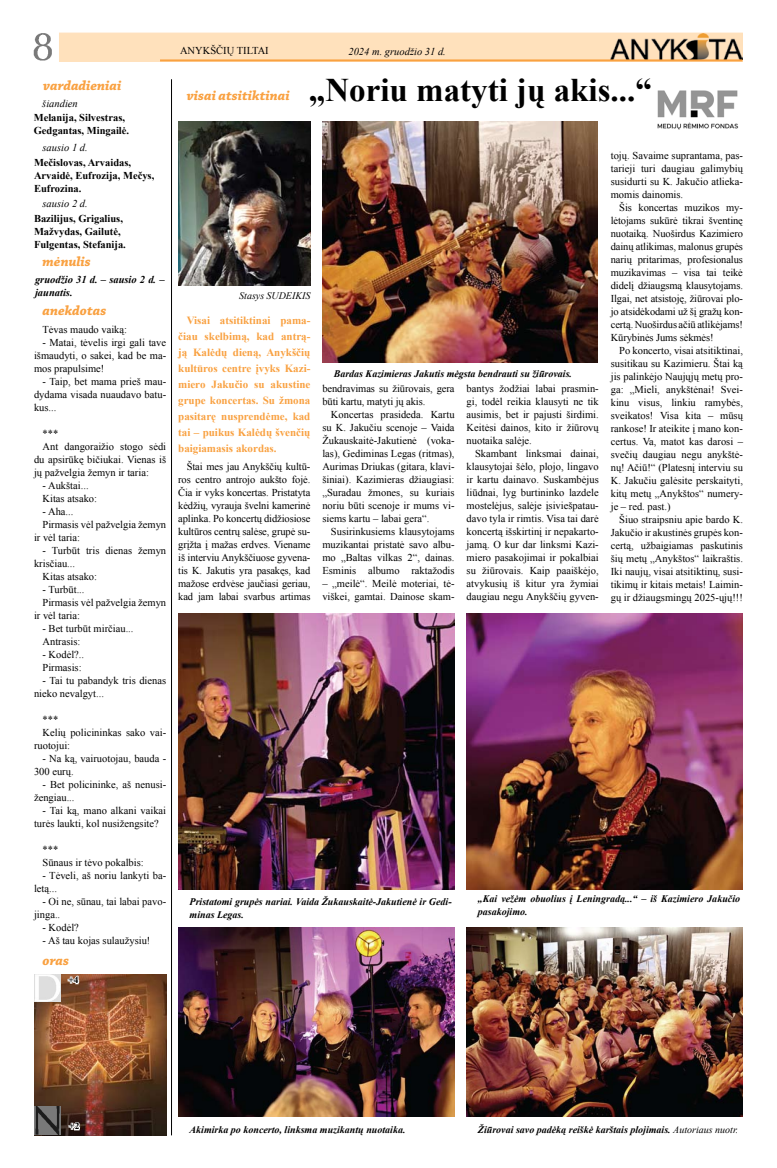
<style>
.page{position:relative;width:777px;height:1168px;background:#fff}
.page>*{position:absolute;margin:0;border:0;box-sizing:border-box;transform-origin:0 0}
.t1{font:700 33px "Times New Roman";color:#000}
.t2{font:italic 700 14px "Chaparral Pro";color:#f9a141}
.t3{font:700 11px/16px "Times New Roman";color:#f9a141;text-align:justify}
.t4{font:10.5px/13px "Times New Roman";color:#000}
.t5{font:700 10.5px/13px "Times New Roman";color:#000}
.t6{font:italic 10.5px "Times New Roman";color:#000}
.t7{font:italic 700 10.5px/13px "Times New Roman";color:#000}
.t8{font:italic 700 10px/13px "Times New Roman";color:#000}
.t9{font:italic 10px "Times New Roman";color:#000}
.t10{font:700 9.5px "Times New Roman";color:#000}
.s1{font-weight:400}
</style>
<div class="page">
<div style="left:59px;top:33px;width:684px;height:29px;background:#ffe1bc;border:1px solid #ffe1bc"></div>
<img style="left:610px;top:33px;width:132px;height:26px">
<hr style="left:160px;top:59px;width:582px;height:2px;background:#f9a141">
<img style="left:33px;top:33px;width:19px;height:28px">
<hr style="left:171px;top:79px;width:1px;height:1056px;background:#000">
<img style="left:34px;top:974px;width:132px;height:161px">
<img style="left:34px;top:1106px;width:27px;height:28px">
<svg style="left:67px;top:1120px;width:14px;height:11px"></svg>
<img style="left:34px;top:974px;width:26px;height:28px">
<svg style="left:67px;top:975px;width:13px;height:10px"></svg>
<img style="left:657px;top:90px;width:82px;height:40px">
<img style="left:178px;top:121px;width:132px;height:165px">
<img style="left:322px;top:122px;width:275px;height:240px">
<img style="left:178px;top:927px;width:276px;height:190px">
<img style="left:178px;top:613px;width:276px;height:276px">
<img style="left:466px;top:928px;width:276px;height:188px">
<img style="left:466px;top:613px;width:277px;height:276px">
<h2 class="t2" style="left:43px;top:77px;width:80px">vardadieniai</h2>
<p class="t6" style="left:42px;top:96px;width:37px">šiandien</p>
<p class="t6" style="left:43px;top:140px;width:47px">sausio 1 d.</p>
<p class="t5" style="left:34px;top:111px;width:97px">Melanija, Silvestras,<br>Gedgantas, Mingailė.</p>
<p class="t5" style="left:34px;top:156px;width:122px">Mečislovas, Arvaidas,<br>Arvaidė, Eufrozija, Mečys,<br>Eufrozina.</p>
<p class="t6" style="left:43px;top:196px;width:47px">sausio 2 d.</p>
<p class="t5" style="left:34px;top:212px;width:93px">Bazilijus, Grigalius,<br>Mažvydas, Gailutė,<br>Fulgentas, Stefanija.</p>
<h2 class="t2" style="left:43px;top:254px;width:50px">mėnulis</h2>
<p class="t7" style="left:35px;top:272px;width:131px">gruodžio 31 d. – sausio 2 d. – jaunatis.</p>
<h2 class="t2" style="left:43px;top:302px;width:65px">anekdotas</h2>
<p class="t4" style="left:43px;top:323px;width:86px">Tėvas maudo vaiką:</p>
<p class="t4" style="left:34px;top:336px;width:134px;text-align:justify;text-indent:9px">- Matai, tėvelis irgi gali tave išmaudyti, o sakei, kad be ma&shy;mos prapulsime!</p>
<p class="t4" style="left:34px;top:375px;width:134px;text-align:justify;text-indent:9px">- Taip, bet mama prieš mau&shy;dydama visada nuaudavo batu&shy;kus...</p>
<p class="t4" style="left:43px;top:427px;width:17px">***</p>
<p class="t4" style="left:43px;top:440px;width:125px">Ant dangoraižio stogo sėdi</p>
<p class="t4" style="left:34px;top:453px;width:134px">du apsirūkę bičiukai. Vienas iš</p>
<p class="t4" style="left:34px;top:466px;width:116px">jų pažvelgia žemyn ir taria:</p>
<p class="t4" style="left:43px;top:479px;width:56px">- Aukštai...<br>Kitas atsako:</p>
<p class="t4" style="left:43px;top:505px;width:32px">- Aha...</p>
<p class="t4" style="left:43px;top:518px;width:125px">Pirmasis vėl pažvelgia žemyn</p>
<p class="t4" style="left:34px;top:531px;width:48px">ir vėl taria:</p>
<p class="t4" style="left:43px;top:544px;width:125px">- Turbūt tris dienas žemyn</p>
<p class="t4" style="left:34px;top:557px;width:43px">krisčiau...</p>
<p class="t4" style="left:43px;top:570px;width:56px">Kitas atsako:</p>
<p class="t4" style="left:43px;top:583px;width:44px">- Turbūt...</p>
<p class="t4" style="left:43px;top:596px;width:125px">Pirmasis vėl pažvelgia žemyn</p>
<p class="t4" style="left:34px;top:609px;width:48px">ir vėl taria:</p>
<p class="t4" style="left:43px;top:622px;width:92px">- Bet turbūt mirčiau...<br>Antrasis:</p>
<p class="t4" style="left:43px;top:648px;width:43px">- Kodėl?..<br>Pirmasis:</p>
<p class="t4" style="left:34px;top:674px;width:134px;text-indent:9px">- Tai tu pabandyk tris dienas nieko nevalgyt...</p>
<p class="t4" style="left:43px;top:713px;width:17px">***</p>
<p class="t4" style="left:43px;top:726px;width:125px">Kelių policininkas sako vai-</p>
<p class="t4" style="left:34px;top:739px;width:38px">ruotojui:</p>
<p class="t4" style="left:34px;top:752px;width:134px;text-indent:9px">- Na ką, vairuotojau, bauda -<br>300 eurų.</p>
<p class="t4" style="left:34px;top:778px;width:134px;text-indent:9px">- Bet policininke, aš nenusi&shy;žengiau...</p>
<p class="t4" style="left:34px;top:804px;width:134px;text-indent:9px">- Tai ką, mano alkani vaikai turės laukti, kol nusižengsite?</p>
<p class="t4" style="left:43px;top:843px;width:103px">***<br>Sūnaus ir tėvo pokalbis:</p>
<p class="t4" style="left:34px;top:869px;width:134px;text-indent:9px">- Tėveli, aš noriu lankyti ba&shy;letą...</p>
<p class="t4" style="left:34px;top:895px;width:134px;text-indent:9px">- Oi ne, sūnau, tai labai pavo&shy;jinga..</p>
<p class="t4" style="left:43px;top:921px;width:38px">- Kodėl?</p>
<p class="t4" style="left:43px;top:934px;width:109px">- Aš tau kojas sulaužysiu!</p>
<h2 class="t2" style="left:43px;top:952px;width:28px">oras</h2>
<p class="t10" style="left:68px;top:973px;width:12px">+4</p>
<p class="t4" style="left:180px;top:44px;width:8px">anykščių</p>
<p class="t4" style="left:237px;top:44px;width:7px">tiltai</p>
<p class="t6" style="left:348px;top:44px;width:99px">2024 m. gruodžio 31 d.</p>
<h2 class="t2" style="left:187px;top:87px;width:104px">visai atsitiktinai</h2>
<h1 class="t1" style="left:309px;top:67px;width:344px">„Noriu matyti jų akis...“</h1>
<p class="t9" style="left:239px;top:288px;width:53px">Stasys SUDEIKIS</p>
<p class="t3" style="left:178px;top:312px;width:134px;text-indent:9px">Visai atsitiktinai pama&shy;čiau skelbimą, kad antrą&shy;ją Kalėdų dieną, Anykščių kultūros centre įvyks Kazi&shy;miero Jakučio su akustine grupe koncertas. Su žmona pasitarę nusprendėme, kad tai – puikus Kalėdų švenčių baigiamasis akordas.</p>
<p class="t4" style="left:178px;top:460px;width:134px;text-align:justify;text-indent:9px">Štai mes jau Anykščių kultū&shy;ros centro antrojo aukšto fojė.<br>Čia ir vyks koncertas. Pristatyta kėdžių, vyrauja švelni kamerinė aplinka. Po koncertų didžiosiose kultūros centrų salėse, grupė su&shy;grįžta į mažas erdves. Viename iš interviu Anykščiuose gyvena&shy;tis K. Jakutis yra pasakęs, kad mažose erdvėse jaučiasi geriau, kad jam labai svarbus artimas</p>
<p class="t8" style="left:334px;top:367px;width:240px">Bardas Kazimieras Jakutis mėgsta bendrauti su žiūrovais.</p>
<p class="t4" style="left:322px;top:382px;width:134px">bendravimas su žiūrovais, gera būti kartu, matyti jų akis.</p>
<p class="t4" style="left:322px;top:408px;width:134px;text-align:justify;text-indent:9px">Koncertas prasideda. Kartu su K. Jakučiu scenoje – Vaida Žukauskaitė-Jakutienė (voka&shy;las), Gediminas Legas (ritmas), Aurimas Driukas (gitara, klavi&shy;šiniai). Kazimieras džiaugiasi: „Suradau žmones, su kuriais noriu būti scenoje ir mums vi&shy;siems kartu – labai gera“.</p>
<p class="t4" style="left:322px;top:525px;width:134px;text-align:justify;text-indent:9px">Susirinkusiems klausytojams muzikantai pristatė savo albu&shy;mo „Baltas vilkas 2“, dainas.<br>Esminis albumo raktažodis</p>
<p class="t4" style="left:322px;top:577px;width:134px">– „meilė“. Meilė moteriai, tė&shy;viškei, gamtai. Dainose skam-</p>
<p class="t4" style="left:466px;top:382px;width:134px;text-align:justify">bantys žodžiai labai prasmin&shy;gi, todėl reikia klausyti ne tik ausimis, bet ir pajusti širdimi.<br>Keitėsi dainos, kito ir žiūrovų nuotaika salėje.</p>
<p class="t4" style="left:466px;top:447px;width:134px;text-align:justify;text-indent:9px">Skambant linksmai dainai, klausytojai šėlo, plojo, lingavo ir kartu dainavo. Suskambėjus liūdnai, lyg burtininko lazdele mostelėjus, salėje įsiviešpatau&shy;davo tyla ir rimtis. Visa tai darė koncertą išskirtinį ir nepakarto&shy;jamą. O kur dar linksmi Kazi&shy;miero pasakojimai ir pokalbiai su žiūrovais. Kaip paaiškėjo, atvykusių iš kitur yra žymiai daugiau negu Anykščių gyven-</p>
<p class="t4" style="left:611px;top:148px;width:134px;text-align:justify">tojų. Savaime suprantama, pas&shy;tarieji turi daugiau galimybių susidurti su K. Jakučio atlieka&shy;momis dainomis.</p>
<p class="t4" style="left:611px;top:200px;width:134px;text-align:justify;text-indent:9px">Šis koncertas muzikos my&shy;lėtojams sukūrė tikrai šventinę nuotaiką. Nuoširdus Kazimiero dainų atlikimas, malonus grupės narių pritarimas, profesionalus muzikavimas – visa tai teikė didelį džiaugsmą klausytojams.<br>Ilgai, net atsistoję, žiūrovai plo&shy;jo atsidėkodami už šį gražų kon&shy;certą. Nuoširdus ačiū atlikėjams!<br>Kūrybinės Jums sėkmės!</p>
<p class="t4" style="left:611px;top:343px;width:134px;text-align:justify;text-indent:9px">Po koncerto, visai atsitiktinai, susitikau su Kazimieru. Štai ką jis palinkėjo Naujųjų metų pro&shy;ga: „Mieli, anykštėnai! Svei&shy;kinu visus, linkiu ramybės, sveikatos! Visa kita – mūsų rankose! Ir ateikite į mano kon&shy;certus. Va, matot kas darosi – svečių daugiau negu anykštė&shy;nų! Ačiū!“ (Platesnį interviu su K. Jakučiu galėsite perskaityti, kitų metų „Anykštos“ numery&shy;je – red. past.)</p>
<p class="t4" style="left:611px;top:512px;width:134px;text-align:justify;text-indent:9px">Šiuo straipsniu apie bardo K.<br>Jakučio ir akustinės grupės kon&shy;certą, užbaigiamas paskutinis šių metų „Anykštos“ laikraštis.<br>Iki naujų, visai atsitiktinų, susi&shy;tikimų ir kitais metais! Laimin&shy;gų ir džiaugsmingų 2025-ųjų!!!</p>
<p class="t8" style="left:189px;top:895px;width:264px">Pristatomi grupės nariai. Vaida Žukauskaitė-Jakutienė ir Gedi&shy;minas Legas.</p>
<p class="t8" style="left:478px;top:891px;width:264px">„Kai vežėm obuolius į Leningradą...“ – iš Kazimiero Jakučio pasakojimo.</p>
<p class="t10" style="left:69px;top:1120px;width:12px">+2</p>
<p class="t8" style="left:189px;top:1123px;width:217px">Akimirka po koncerto, linksma muzikantų nuotaika.</p>
<p class="t8" style="left:478px;top:1122px;width:262px">Žiūrovai savo padėką reiškė karštais plojimais. <span class="s1">Autoriaus nuotr.</span></p>
</div>
